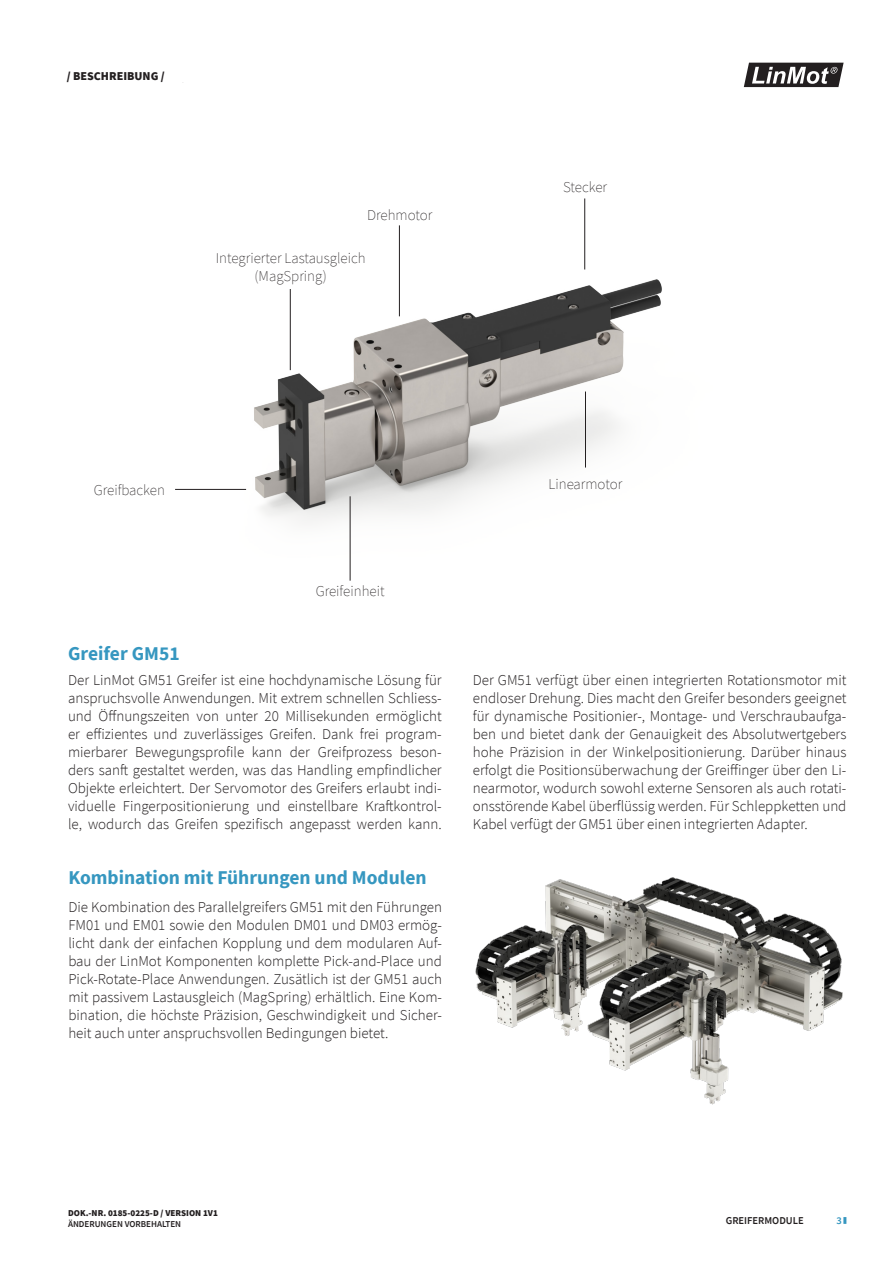
<style>
.page{position:relative;width:893px;height:1263px;background:#fff}
.page>*{position:absolute;margin:0;border:0;box-sizing:border-box;transform-origin:0 0}
.Title_2{font:700 19.5px "Source Sans Pro";color:#3697c0}
.t1{font:300 15px/18px "Source Sans Pro";color:#231f20;text-align:justify}
.t2{font:200 15px/18px "Source Sans Pro";color:#231f20;text-align:center}
.t3{font:900 12px "Source Sans Pro";color:#231f20}
.t4{font:600 10.5px "Source Sans Pro";color:#231f20}
.t5{font:600 10.5px "Source Sans Pro";color:#3697c0}
.t6{font:900 9px "Source Sans Pro";color:#231f20}
.t7{font:600 9px "Source Sans Pro";color:#231f20}
</style>
<div class="page">
<svg style="left:743px;top:62px;width:101px;height:26px"></svg>
<svg style="left:843px;top:1217px;width:3px;height:7px"></svg>
<img style="left:175px;top:249px;width:487px;height:308px">
<hr style="left:399px;top:225px;width:1px;height:91px;background:#231f20">
<hr style="left:584px;top:198px;width:1px;height:71px;background:#231f20">
<hr style="left:175px;top:489px;width:71px;height:1px;background:#231f20">
<hr style="left:350px;top:496px;width:1px;height:85px;background:#231f20">
<hr style="left:585px;top:391px;width:1px;height:76px;background:#231f20">
<img style="left:475px;top:877px;width:368px;height:228px">
<hr style="left:290px;top:289px;width:1px;height:81px;background:#231f20">
<p class="t3" style="left:67px;top:67px;width:100px">/ BESCHREIBUNG /</p>
<p class="t3" style="left:73px;top:67px;width:115px">T CHNISCHE DATEN /</p>
<p class="t2" style="left:367px;top:206px;width:67px">Drehmotor</p>
<p class="t2" style="left:216px;top:249px;width:151px">Integrierter Lastausgleich (MagSpring)</p>
<p class="t2" style="left:94px;top:481px;width:73px">Greifbacken</p>
<p class="t2" style="left:316px;top:582px;width:70px">Greifeinheit</p>
<p class="t2" style="left:563px;top:178px;width:46px">Stecker</p>
<p class="t2" style="left:549px;top:475px;width:75px">Linearmotor</p>
<p class="Title_2" style="left:68px;top:640px;width:113px">Greifer GM51</p>
<p class="t1" style="left:68px;top:671px;width:375px">Der LinMot GM51 Greifer ist eine hochdynamische Lösung für anspruchsvolle Anwendungen. Mit extrem schnellen Schliess&shy;und Öffnungszeiten von unter 20 Millisekunden ermöglicht er effizientes und zuverlässiges Greifen. Dank frei program&shy;mierbarer Bewegungsprofile kann der Greifprozess beson&shy;ders sanft gestaltet werden, was das Handling empfindlicher Objekte erleichtert. Der Servomotor des Greifers erlaubt indi&shy;viduelle Fingerpositionierung und einstellbare Kraftkontrol&shy;le, wodurch das Greifen spezifisch angepasst werden kann.</p>
<p class="t1" style="left:473px;top:671px;width:375px">Der GM51 verfügt über einen integrierten Rotationsmotor mit endloser Drehung. Dies macht den Greifer besonders geeignet für dynamische Positionier-, Montage- und Verschraubaufga&shy;ben und bietet dank der Genauigkeit des Absolutwertgebers hohe Präzision in der Winkelpositionierung. Darüber hinaus erfolgt die Positionsüberwachung der Greiffinger über den Li&shy;nearmotor, wodurch sowohl externe Sensoren als auch rotati&shy;onsstörende Kabel überflüssig werden. Für Schleppketten und Kabel verfügt der GM51 über einen integrierten Adapter.</p>
<p class="Title_2" style="left:68px;top:864px;width:360px">Kombination mit Führungen und Modulen</p>
<p class="t1" style="left:68px;top:898px;width:375px">Die Kombination des Parallelgreifers GM51 mit den Führungen FM01 und EM01 sowie den Modulen DM01 und DM03 ermög&shy;licht dank der einfachen Kopplung und dem modularen Auf&shy;bau der LinMot Komponenten komplette Pick-and-Place und Pick-Rotate-Place Anwendungen. Zusätlich ist der GM51 auch mit passivem Lastausgleich (MagSpring) erhältlich. Eine Kom&shy;bination, die höchste Präzision, Geschwindigkeit und Sicher&shy;heit auch unter anspruchsvollen Bedingungen bietet.</p>
<p class="t6" style="left:68px;top:1206px;width:151px">DOK.-NR. 0185-0225-D / VERSION 1V1</p>
<p class="t7" style="left:68px;top:1217px;width:115px">ÄNDERUNGEN VORBEHALTEN</p>
<p class="t4" style="left:726px;top:1214px;width:79px">GREIFERMODULE</p>
<p class="t5" style="left:836px;top:1214px;width:7px">3</p>
</div>
